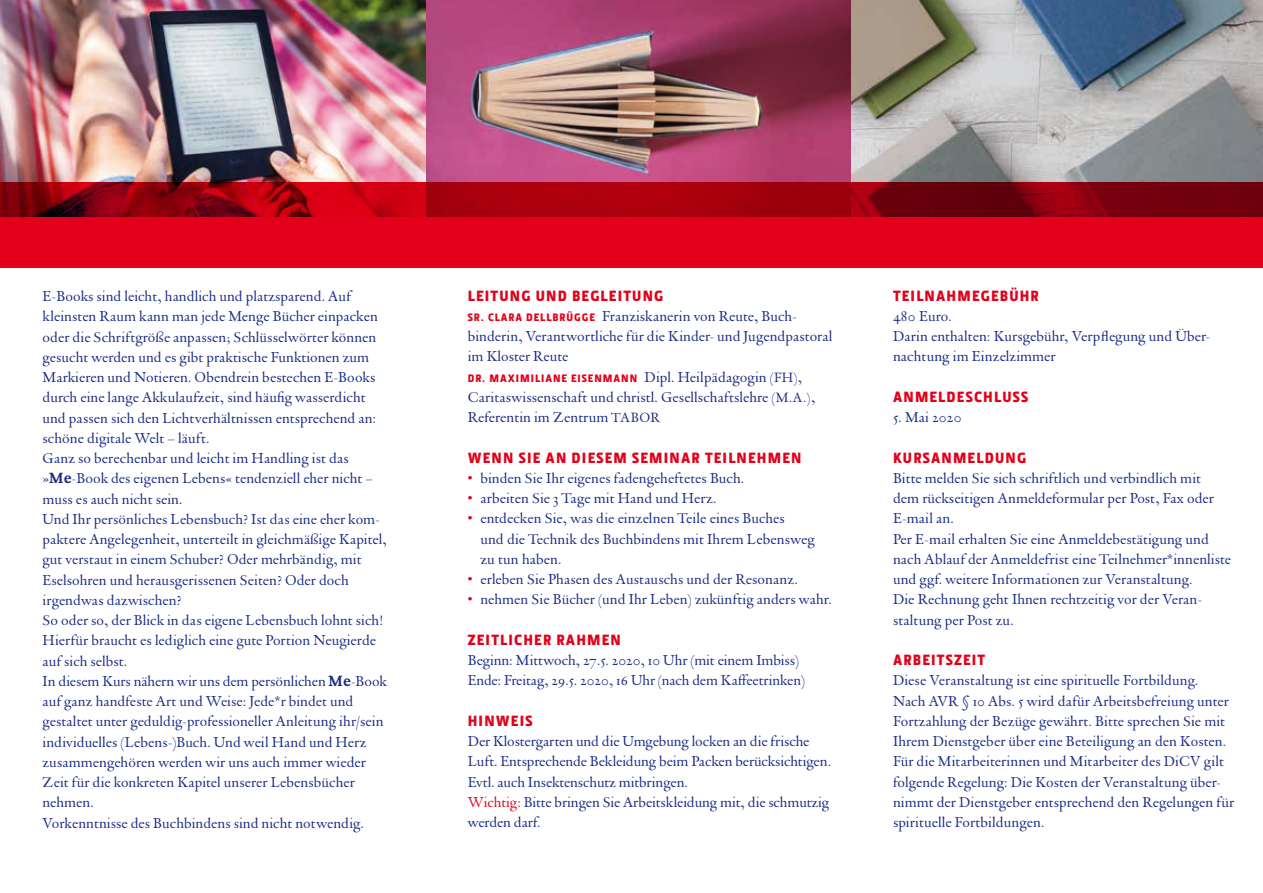
<style>
.page{position:relative;width:1263px;height:893px;background:#fff}
.page>*{position:absolute;margin:0;border:0;box-sizing:border-box;transform-origin:0 0}
.t1{font:15px/20.2px "DTL Vanden Keere D";letter-spacing:.01em;color:#172983}
.t2{font:900 15px "Section";letter-spacing:.08em;color:#e2001a}
.t3{font:15px "DTL Vanden Keere D Caps";color:#172983}
.t4{font:900 10.8px "Section";letter-spacing:.09em;color:#e2001a}
.s1{font-family:"DTL Documenta ST";font-weight:700}
.s2{font-family:"Section";font-weight:900;font-size:10.8px;color:#e2001a}
.s3{font-family:"DTL Vanden Keere D";font-weight:400;font-size:15px;color:#172983}
.s4{font-family:"DTL Vanden Keere D";font-weight:400;font-size:14.1px;color:#172983}
.s5{font-size:14.1px}
.s6{color:#e2001a}
.s7{font-family:"DTL Vanden Keere D Caps"}
.s8{font-family:"DTL Vanden Keere D"}
</style>
<div class="page">
<img style="left:0;top:0;width:1263px;height:183px">
<svg style="left:0;top:183px;width:1263px;height:85px;background:#c20015"></svg>
<p class="t1" style="left:43px;top:286px;width:346px">E-Books sind leicht, handlich und platzsparend. Auf kleinsten Raum kann man jede Menge Bücher einpacken oder die Schriftgröße anpassen; Schlüsselwörter können gesucht werden und es gibt praktische Funktionen zum Markieren und Notieren. Obendrein bestechen E-Books durch eine lange Akkulaufzeit, sind häufig wasserdicht und passen sich den Lichtverhältnissen entsprechend an: schöne digitale Welt – läuft.<br>Ganz so berechenbar und leicht im Handling ist das »<span class="s1">Me</span>-Book des eigenen Lebens« tendenziell eher nicht – muss es auch nicht sein.<br>Und Ihr persönliches Lebensbuch? Ist das eine eher kom&shy;paktere Angelegenheit, unterteilt in gleichmäßige Kapitel, gut verstaut in einem Schuber? Oder mehrbändig, mit Eselsohren und herausgerissenen Seiten? Oder doch irgendwas dazwischen?<br>So oder so, der Blick in das eigene Lebensbuch lohnt sich!<br>Hierfür braucht es lediglich eine gute Portion Neugierde auf sich selbst.<br>In diesem Kurs nähern wir uns dem persönlichen <span class="s1">Me</span>-Book auf ganz handfeste Art und Weise: Jede*r bindet und gestaltet unter geduldig-professioneller Anleitung ihr/sein individuelles (Lebens-)Buch. Und weil Hand und Herz zusammengehören werden wir uns auch immer wieder Zeit für die konkreten Kapitel unserer Lebensbücher nehmen.<br>Vorkenntnisse des Buchbindens sind nicht notwendig.</p>
<p class="t2" style="left:468px;top:287px;width:197px">LEITUNG UND BEGLEITUNG</p>
<p class="t1" style="left:468px;top:306px;width:366px"><span class="s2">SR. CLARA DELLBRÜGGE</span> Franziskanerin von Reute, Buch&shy;binderin, Verantwortliche für die Kinder- und Jugendpastoral im Kloster Reute</p>
<p class="t4" style="left:468px;top:372px;width:336px">DR. MAXIMILIANE EISENMANN <span class="s3">Dipl. Heilpädagogin</span> <span class="s4">(FH)</span><span class="s3">,</span></p>
<p class="t1" style="left:468px;top:387px;width:349px">Caritaswissenschaft und christl. Gesellschaftslehre <span class="s5">(M.A.)</span>,<br>Referentin im Zentrum <span class="s5">TABOR</span></p>
<p class="t2" style="left:468px;top:449px;width:335px">WENN SIE AN DIESEM SEMINAR TEILNEHMEN</p>
<p class="t1" style="left:468px;top:468px;width:278px"><span class="s6">•</span> binden Sie Ihr eigenes fadengeheftetes Buch.</p>
<p class="t1" style="left:468px;top:488px;width:250px"><span class="s6">•</span> arbeiten Sie <span class="s7">3</span> Tage mit Hand und Herz.</p>
<p class="t1" style="left:480px;top:508px;width:336px;text-indent:-13px"><span class="s6">•</span> entdecken Sie, was die einzelnen Teile eines Buches<br>und die Technik des Buchbindens mit Ihrem Lebensweg zu tun haben.</p>
<p class="t1" style="left:468px;top:569px;width:332px"><span class="s6">•</span> erleben Sie Phasen des Austauschs und der Resonanz.</p>
<p class="t1" style="left:468px;top:589px;width:365px"><span class="s6">•</span> nehmen Sie Bücher (und Ihr Leben) zukünftig anders wahr.</p>
<p class="t2" style="left:468px;top:631px;width:155px">ZEITLICHER RAHMEN</p>
<p class="t1" style="left:468px;top:650px;width:339px">Beginn: Mittwoch, <span class="s7">27.5. 2020, 10</span> Uhr (mit einem Imbiss)<br>Ende: Freitag, <span class="s7">29.5. 2020, 16</span> Uhr (nach dem Kaffeetrinken)</p>
<p class="t2" style="left:468px;top:712px;width:66px">HINWEIS</p>
<p class="t1" style="left:468px;top:731px;width:365px">Der Klostergarten und die Umgebung locken an die frische Luft. Entsprechende Bekleidung beim Packen berücksichtigen.<br>Evtl. auch Insektenschutz mitbringen.<br><span class="s6">Wichtig:</span> Bitte bringen Sie Arbeitskleidung mit, die schmutzig werden darf.</p>
<p class="t2" style="left:893px;top:287px;width:147px">TEILNAHMEGEBÜHR</p>
<p class="t1" style="left:893px;top:306px;width:319px"><span class="s7">480</span> Euro.<br>Darin enthalten: Kursgebühr, Verpflegung und Über&shy;nachtung im Einzelzimmer</p>
<p class="t2" style="left:893px;top:388px;width:137px">ANMELDESCHLUSS</p>
<p class="t3" style="left:893px;top:408px;width:70px">5. <span class="s8">Mai</span> 2020</p>
<p class="t2" style="left:893px;top:449px;width:135px">KURSANMELDUNG</p>
<p class="t1" style="left:893px;top:468px;width:340px">Bitte melden Sie sich schriftlich und verbindlich mit<br>dem rückseitigen Anmeldeformular per Post, Fax oder E-mail an.<br>Per E-mail erhalten Sie eine Anmeldebestätigung und nach Ablauf der Anmeldefrist eine Teilnehmer*innenliste und ggf. weitere Informationen zur Veranstaltung.<br>Die Rechnung geht Ihnen rechtzeitig vor der Veran&shy;staltung per Post zu.</p>
<p class="t2" style="left:893px;top:651px;width:94px">ARBEITSZEIT</p>
<p class="t1" style="left:893px;top:670px;width:342px">Diese Veranstaltung ist eine spirituelle Fortbildung.<br>Nach AVR § <span class="s7">10</span> Abs. <span class="s7">5</span> wird dafür Arbeitsbefreiung unter Fortzahlung der Bezüge gewährt. Bitte sprechen Sie mit Ihrem Dienstgeber über eine Beteiligung an den Kosten.<br>Für die Mitarbeiterinnen und Mitarbeiter des DiCV gilt folgende Regelung: Die Kosten der Veranstaltung über&shy;nimmt der Dienstgeber entsprechend den Regelungen für spirituelle Fortbildungen.</p>
</div>
